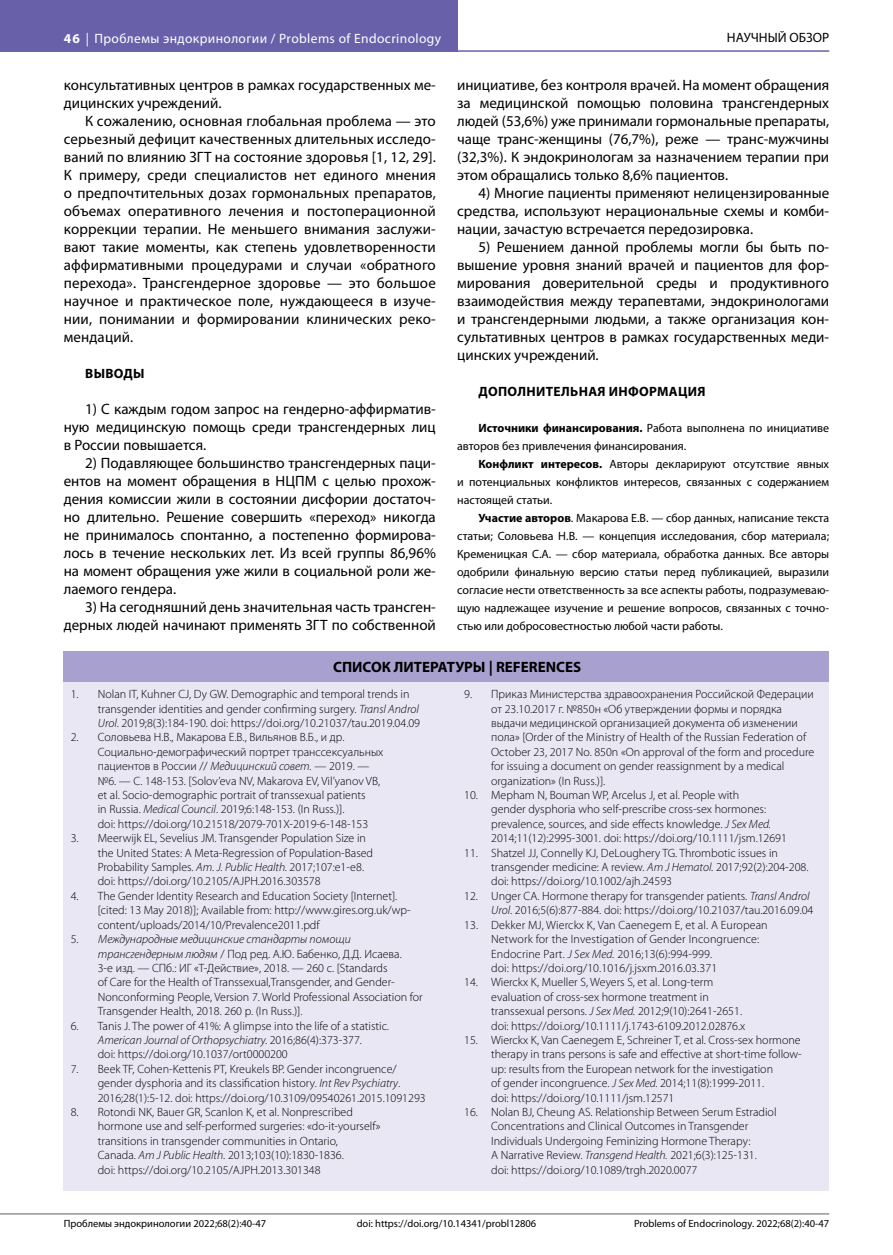
<style>
.page{position:relative;width:893px;height:1255px;background:#fff}
.page>*{position:absolute;margin:0;border:0;box-sizing:border-box;transform-origin:0 0}
.t1{font:15px/18px "Myriad Pro";color:#000;text-align:justify}
.t2{font:700 15px "Myriad Pro";color:#000}
.t3{font:13.5px "Myriad Pro";letter-spacing:.03em;color:#fff}
.t4{font:700 13.5px "Myriad Pro";letter-spacing:.025em;color:#000}
.t5{font:13.5px "Myriad Pro";color:#000}
.t6{font:300 12px/14.4px "Myriad Pro";color:#000}
.t7{font:12px/18px "Myriad Pro";color:#000;text-align:justify}
.t8{font:10.5px "Myriad Pro";color:#000}
.s1{font-weight:700}
.s2{font-style:italic}
</style>
<div class="page">
<hr style="left:0;top:50px;width:829px;height:2px;background:#6960aa">
<hr style="left:0;top:1213px;width:829px;height:1px;background:#939598">
<div style="left:0;top:0;width:457px;height:51px;background:#6960aa"></div>
<div style="left:64px;top:676px;width:765px;height:515px;background:#e9e7f4"></div>
<div style="left:64px;top:651px;width:765px;height:30px;background:#a8a1cf"></div>
<p class="t3" style="left:64px;top:30px;width:379px"><span class="s1">46</span> | Проблемы эндокринологии / Problems of Endocrinology</p>
<p class="t5" style="left:727px;top:29px;width:104px">НАУЧНЫЙ ОБЗОР</p>
<p class="t1" style="left:64px;top:76px;width:374px">консультативных центров в рамках государственных ме&shy;дицинских учреждений.</p>
<p class="t1" style="left:64px;top:112px;width:374px;text-indent:21px">К сожалению, основная глобальная проблема — это серьезный дефицит качественных длительных исследо&shy;ваний по влиянию ЗГТ на состояние здоровья [1, 12, 29].<br>К примеру, среди специалистов нет единого мнения о предпочтительных дозах гормональных препаратов, объемах оперативного лечения и постоперационной коррекции терапии. Не меньшего внимания заслужи&shy;вают такие моменты, как степень удовлетворенности аффирмативными процедурами и случаи «обратного перехода». Трансгендерное здоровье — это большое научное и практическое поле, нуждающееся в изуче&shy;нии, понимании и формировании клинических реко&shy;мендаций.</p>
<p class="t4" style="left:85px;top:365px;width:61px">ВЫВОДЫ</p>
<p class="t1" style="left:64px;top:400px;width:374px;text-indent:21px">1) С каждым годом запрос на гендерно-аффирматив&shy;ную медицинскую помощь среди трансгендерных лиц в России повышается.</p>
<p class="t1" style="left:64px;top:454px;width:374px;text-indent:21px">2) Подавляющее большинство трансгендерных паци&shy;ентов на момент обращения в НЦПМ с целью прохож&shy;дения комиссии жили в состоянии дисфории достаточ&shy;но длительно. Решение совершить «переход» никогда не принималось спонтанно, а постепенно формирова&shy;лось в течение нескольких лет. Из всей группы 86,96% на момент обращения уже жили в социальной роли же&shy;лаемого гендера.</p>
<p class="t1" style="left:64px;top:598px;width:374px;text-align:right">3) На сегодняшний день значительная часть трансген&shy;дерных людей начинают применять ЗГТ по собственной</p>
<p class="t1" style="left:457px;top:76px;width:374px">инициативе, без контроля врачей. На момент обращения за медицинской помощью половина трансгендерных людей (53,6%) уже принимали гормональные препараты, чаще транс-женщины (76,7%), реже — транс-мужчины (32,3%). К эндокринологам за назначением терапии при этом обращались только 8,6% пациентов.</p>
<p class="t1" style="left:457px;top:184px;width:374px;text-indent:21px">4) Многие пациенты применяют нелицензированные средства, используют нерациональные схемы и комби&shy;нации, зачастую встречается передозировка.</p>
<p class="t1" style="left:457px;top:238px;width:374px;text-indent:21px">5) Решением данной проблемы могли бы быть по&shy;вышение уровня знаний врачей и пациентов для фор&shy;мирования доверительной среды и продуктивного взаимодействия между терапевтами, эндокринологами и трансгендерными людьми, а также организация кон&shy;сультативных центров в рамках государственных меди&shy;цинских учреждений.</p>
<p class="t4" style="left:478px;top:383px;width:228px">ДОПОЛНИТЕЛЬНАЯ ИНФОРМАЦИЯ</p>
<p class="t7" style="left:457px;top:419px;width:374px;text-indent:21px"><span class="s1">Источники финансирования.</span> Работа выполнена по инициативе авторов без привлечения финансирования.</p>
<p class="t7" style="left:457px;top:455px;width:374px;text-indent:21px"><span class="s1">Конфликт интересов.</span> Авторы декларируют отсутствие явных и потенциальных конфликтов интересов, связанных с содержанием настоящей статьи.</p>
<p class="t7" style="left:457px;top:509px;width:374px;text-indent:21px"><span class="s1">Участие авторов</span>. Макарова Е.В. — сбор данных, написание текста статьи; Соловьева Н.В. — концепция исследования, сбор материала; Кременицкая С.А. — сбор материала, обработка данных. Все авторы одобрили финальную версию статьи перед публикацией, выразили согласие нести ответственность за все аспекты работы, подразумеваю&shy;щую надлежащее изучение и решение вопросов, связанных с точно&shy;стью или добросовестностью любой части работы.</p>
<p class="t2" style="left:333px;top:657px;width:250px">СПИСОК ЛИТЕРАТУРЫ | REFERENCES</p>
<p class="t6" style="left:98px;top:687px;width:324px;text-indent:-27px">1. Nolan IT, Kuhner CJ, Dy GW. Demographic and temporal trends in transgender identities and gender confirming surgery. <span class="s2">Transl Androl<br>Urol</span>. 2019;8(3):184-190. doi: https://doi.org/10.21037/tau.2019.04.09</p>
<p class="t6" style="left:98px;top:730px;width:287px;text-indent:-27px">2. Соловьева Н.В., Макарова Е.В., Вильянов В.Б., и др.<br>Социально-демографический портрет транссексуальных пациентов в России // <span class="s2">Медицинский совет.</span> — 2019. — №6. — С. 148-153. [Solov’eva NV, Makarova EV, Vil’yanov VB, et al. Socio-demographic portrait of transsexual patients<br>in Russia. <span class="s2">Medical Council</span>. 2019;6:148-153. (In Russ.)].<br>doi: https://doi.org/10.21518/2079-701X-2019-6-148-153</p>
<p class="t6" style="left:98px;top:831px;width:277px;text-indent:-27px">3. Meerwijk EL, Sevelius JM. Transgender Population Size in the United States: A Meta-Regression of Population-Based Probability Samples. <span class="s2">Am. J. Public Health.</span> 2017;107:e1-e8. doi: https://doi.org/10.2105/AJPH.2016.303578</p>
<p class="t6" style="left:98px;top:888px;width:314px;text-indent:-27px">4. The Gender Identity Research and Education Society [Internet]. [cited: 13 May 2018)]; Available from: http://www.gires.org.uk/wp&shy;content/uploads/2014/10/Prevalence2011.pdf</p>
<p class="t6" style="left:98px;top:931px;width:326px;text-indent:-27px">5. <span class="s2">Международные медицинские стандарты помощи трансгендерным людям</span> / Под ред. А.Ю. Бабенко, Д.Д. Исаева.<br>3-е изд. — СПб.: ИГ «Т-Действие», 2018. — 260 с. [Standards<br>of Care for the Health of Transsexual,Transgender, and Gender-Nonconforming People, Version 7. World Professional Association for Transgender Health, 2018. 260 p. (In Russ.)].</p>
<p class="t6" style="left:98px;top:1018px;width:293px;text-indent:-27px">6. Tanis J. The power of 41%: A glimpse into the life of a statistic.<br><span class="s2">American Journal of Orthopsychiatry.</span> 2016;86(4):373-377.<br>doi: https://doi.org/10.1037/ort0000200</p>
<p class="t6" style="left:98px;top:1061px;width:329px;text-indent:-27px">7. Beek TF, Cohen-Kettenis PT, Kreukels BP. Gender incongruence/ gender dysphoria and its classification history. <span class="s2">Int Rev Psychiatry</span>.<br>2016;28(1):5-12. doi: https://doi.org/10.3109/09540261.2015.1091293</p>
<p class="t6" style="left:98px;top:1104px;width:284px;text-indent:-27px">8. Rotondi NK, Bauer GR, Scanlon K, et al. Nonprescribed hormone use and self-performed surgeries: «do-it-yourself» transitions in transgender communities in Ontario,<br>Canada. <span class="s2">Am J Public Health.</span> 2013;103(10):1830-1836.<br>doi: https://doi.org/10.2105/AJPH.2013.301348</p>
<p class="t6" style="left:491px;top:687px;width:325px;text-indent:-27px">9. Приказ Министерства здравоохранения Российской Федерации от 23.10.2017 г. №850н «Об утверждении формы и порядка выдачи медицинской организацией документа об изменении пола» [Order of the Ministry of Health of the Russian Federation of October 23, 2017 No. 850n «On approval of the form and procedure for issuing a document on gender reassignment by a medical organization» (In Russ.)].</p>
<p class="t6" style="left:491px;top:787px;width:297px;text-indent:-27px">10. Mepham N, Bouman WP, Arcelus J, et al. People with<br>gender dysphoria who self-prescribe cross-sex hormones: prevalence, sources, and side effects knowledge. <span class="s2">J Sex Med.<br></span>2014;11(12):2995-3001. doi: https://doi.org/10.1111/jsm.12691</p>
<p class="t6" style="left:491px;top:845px;width:319px;text-indent:-27px">11. Shatzel JJ, Connelly KJ, DeLoughery TG. Thrombotic issues in transgender medicine: A review. <span class="s2">Am J Hematol.</span> 2017;92(2):204-208. doi: https://doi.org/10.1002/ajh.24593</p>
<p class="t6" style="left:491px;top:888px;width:324px;text-indent:-27px">12. Unger CA. Hormone therapy for transgender patients. <span class="s2">Transl Androl<br>Urol</span>. 2016;5(6):877-884. doi: https://doi.org/10.21037/tau.2016.09.04</p>
<p class="t6" style="left:491px;top:917px;width:278px;text-indent:-27px">13. Dekker MJ, Wierckx K, Van Caenegem E, et al. A European Network for the Investigation of Gender Incongruence:<br>Endocrine Part. <span class="s2">J Sex Med.</span> 2016;13(6):994-999.<br>doi: https://doi.org/10.1016/j.jsxm.2016.03.371</p>
<p class="t6" style="left:491px;top:975px;width:256px;text-indent:-27px">14. Wierckx K, Mueller S, Weyers S, et al. Long-term evaluation of cross-sex hormone treatment in transsexual persons. <span class="s2">J Sex Med.</span> 2012;9(10):2641-2651. doi: https://doi.org/10.1111/j.1743-6109.2012.02876.x</p>
<p class="t6" style="left:491px;top:1032px;width:312px;text-indent:-27px">15. Wierckx K, Van Caenegem E, Schreiner T, et al. Cross-sex hormone therapy in trans persons is safe and effective at short-time follow&shy;up: results from the European network for the investigation<br>of gender incongruence. <span class="s2">J Sex Med.</span> 2014;11(8):1999-2011.<br>doi: https://doi.org/10.1111/jsm.12571</p>
<p class="t6" style="left:491px;top:1104px;width:287px;text-indent:-27px">16. Nolan BJ, Cheung AS. Relationship Between Serum Estradiol Concentrations and Clinical Outcomes in Transgender Individuals Undergoing Feminizing Hormone Therapy:<br>A Narrative Review. <span class="s2">Transgend Health.</span> 2021;6(3):125-131. doi: https://doi.org/10.1089/trgh.2020.0077</p>
<p class="t8" style="left:64px;top:1216px;width:204px">Проблемы эндокринологии 2022;68(2):40-47</p>
<p class="t8" style="left:357px;top:1216px;width:181px">doi: https://doi.org/10.14341/probl12806</p>
<p class="t8" style="left:634px;top:1216px;width:197px">Problems of Endocrinology. 2022;68(2):40-47</p>
</div>
